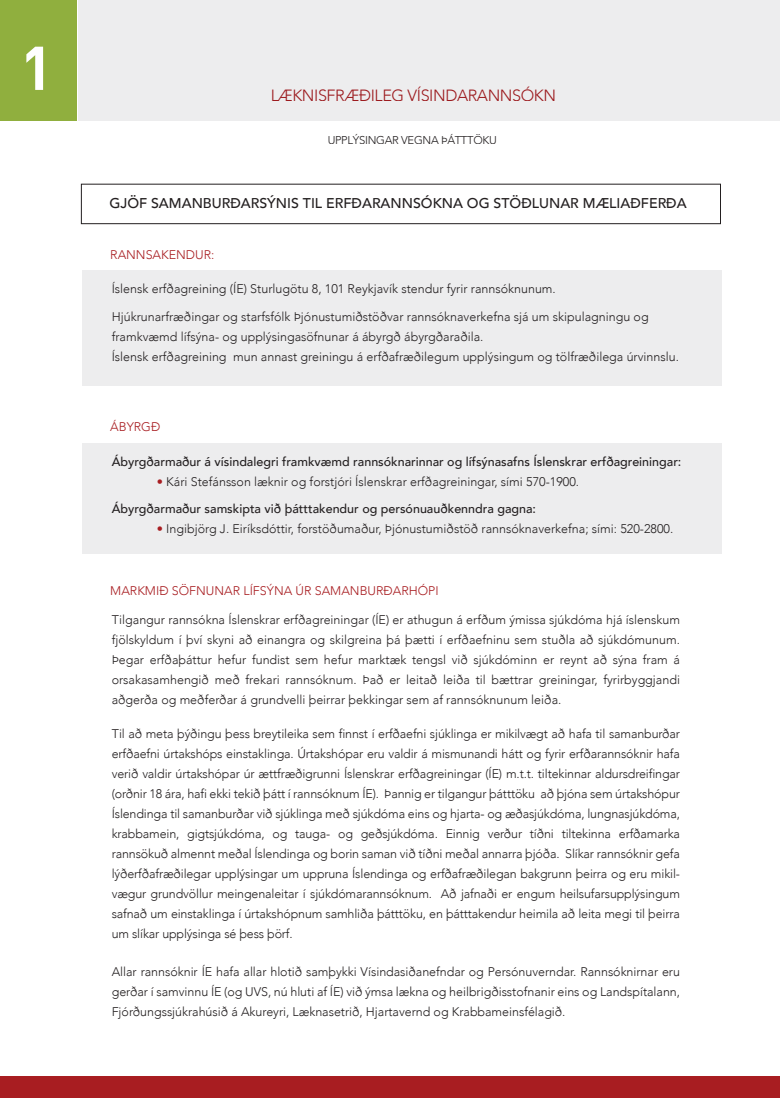
<style>
.page{position:relative;width:780px;height:1098px;background:#fff}
.page>*{position:absolute;margin:0;border:0;box-sizing:border-box;transform-origin:0 0}
.t1{font:700 60.75px "DIN";color:#fff}
.t2{font:300 16.25px "Avenir";letter-spacing:-.025em;color:#a81d21}
.t3{font:500 14.12px "Avenir";color:#231f20}
.t4{font:300 12.5px/20px "Avenir";color:#231f20;text-align:justify}
.t5{font:500 12.5px "Avenir";color:#231f20}
.t6{font:300 12.5px "Avenir";color:#a81d21}
.t7{font:300 11.25px "Avenir";letter-spacing:-.025em;color:#231f20}
.s1{color:#a81d21}
</style>
<div class="page">
<div style="left:78px;top:0;width:702px;height:121px;background:#ededee"></div>
<div style="left:0;top:0;width:77px;height:121px;background:#90af3e"></div>
<div style="left:0;top:1076px;width:780px;height:22px;background:#a81d21"></div>
<div style="left:81px;top:184px;width:640px;height:40px;border:1px solid #231f20"></div>
<div style="left:82px;top:271px;width:639px;height:115px;background:#ededee"></div>
<div style="left:82px;top:443px;width:639px;height:110px;background:#ededee"></div>
<h1 class="t1" style="left:20px;top:28px;width:34px">1</h1>
<h2 class="t2" style="left:270px;top:85px;width:287px">LÆKNISFRÆÐILEG VÍSINDARANNSÓKN</h2>
<p class="t7" style="left:328px;top:133px;width:171px">UPPLÝSINGAR VEGNA ÞÁTTTÖKU</p>
<p class="t3" style="left:110px;top:191px;width:579px">GJÖF SAMANBURÐARSÝNIS TIL ERFÐARANNSÓKNA OG STÖÐLUNAR MÆLIAÐFERÐA</p>
<p class="t6" style="left:110px;top:247px;width:106px">RANNSAKENDUR:</p>
<p class="t4" style="left:112px;top:279px;width:446px">Íslensk erfðagreining (ÍE) Sturlugötu 8, 101 Reykjavík stendur fyrir rannsóknunum.</p>
<p class="t4" style="left:112px;top:306px;width:569px;text-align:left">Hjúkrunarfræðingar og starfsfólk Þjónustumiðstöðvar rannsóknaverkefna sjá um skipulagningu og framkvæmd lífsýna- og upplýsingasöfnunar á ábyrgð ábyrgðaraðila.<br>Íslensk erfðagreining mun annast greiningu á erfðafræðilegum upplýsingum og tölfræðilega úrvinnslu.</p>
<p class="t6" style="left:110px;top:419px;width:52px">ÁBYRGÐ</p>
<p class="t5" style="left:112px;top:451px;width:571px">Ábyrgðarmaður á vísindalegri framkvæmd rannsóknarinnar og lífsýnasafns Íslenskrar erfðagreiningar:</p>
<p class="t4" style="left:157px;top:471px;width:424px"><span class="s1">•</span> Kári Stefánsson læknir og forstjóri Íslenskrar erfðagreiningar, sími 570-1900.</p>
<p class="t5" style="left:112px;top:498px;width:426px">Ábyrgðarmaður samskipta við þátttakendur og persónuauðkenndra gagna:</p>
<p class="t4" style="left:157px;top:519px;width:518px"><span class="s1">•</span> Ingibjörg J. Eiríksdóttir, forstöðumaður, Þjónustumiðstöð rannsóknaverkefna; sími: 520-2800.</p>
<p class="t6" style="left:110px;top:583px;width:330px">MARKMIÐ SÖFNUNAR LÍFSÝNA ÚR SAMANBURÐARHÓPI</p>
<p class="t4" style="left:112px;top:609px;width:570px">Tilgangur rannsókna Íslenskrar erfðagreiningar (ÍE) er athugun á erfðum ýmissa sjúkdóma hjá íslenskum fjölskyldum í því skyni að einangra og skilgreina þá þætti í erfðaefninu sem stuðla að sjúkdómunum.<br>Þegar erfðaþáttur hefur fundist sem hefur marktæk tengsl við sjúkdóminn er reynt að sýna fram á orsakasamhengið með frekari rannsóknum. Það er leitað leiða til bættrar greiningar, fyrirbyggjandi aðgerða og meðferðar á grundvelli þeirrar þekkingar sem af rannsóknunum leiða.</p>
<p class="t4" style="left:112px;top:724px;width:570px">Til að meta þýðingu þess breytileika sem finnst í erfðaefni sjúklinga er mikilvægt að hafa til samanburðar erfðaefni úrtakshóps einstaklinga. Úrtakshópar eru valdir á mismunandi hátt og fyrir erfðarannsóknir hafa verið valdir úrtakshópar úr ættfræðigrunni Íslenskrar erfðagreiningar (ÍE) m.t.t. tiltekinnar aldursdreifingar (orðnir 18 ára, hafi ekki tekið þátt í rannsóknum ÍE). Þannig er tilgangur þátttöku að þjóna sem úrtakshópur Íslendinga til samanburðar við sjúklinga með sjúkdóma eins og hjarta- og æðasjúkdóma, lungnasjúkdóma, krabbamein, gigtsjúkdóma, og tauga- og geðsjúkdóma. Einnig verður tíðni tiltekinna erfðamarka rannsökuð almennt meðal Íslendinga og borin saman við tíðni meðal annarra þjóða. Slíkar rannsóknir gefa lýðerfðafræðilegar upplýsingar um uppruna Íslendinga og erfðafræðilegan bakgrunn þeirra og eru mikil&shy;vægur grundvöllur meingenaleitar í sjúkdómarannsóknum. Að jafnaði er engum heilsufarsupplýsingum safnað um einstaklinga í úrtakshópnum samhliða þátttöku, en þátttakendur heimila að leita megi til þeirra um slíkar upplýsinga sé þess þörf.</p>
<p class="t4" style="left:112px;top:961px;width:570px">Allar rannsóknir ÍE hafa allar hlotið samþykki Vísindasiðanefndar og Persónuverndar. Rannsóknirnar eru gerðar í samvinnu ÍE (og UVS, nú hluti af ÍE) við ýmsa lækna og heilbrigðisstofnanir eins og Landspítalann, Fjórðungssjúkrahúsið á Akureyri, Læknasetrið, Hjartavernd og Krabbameinsfélagið.</p>
</div>
